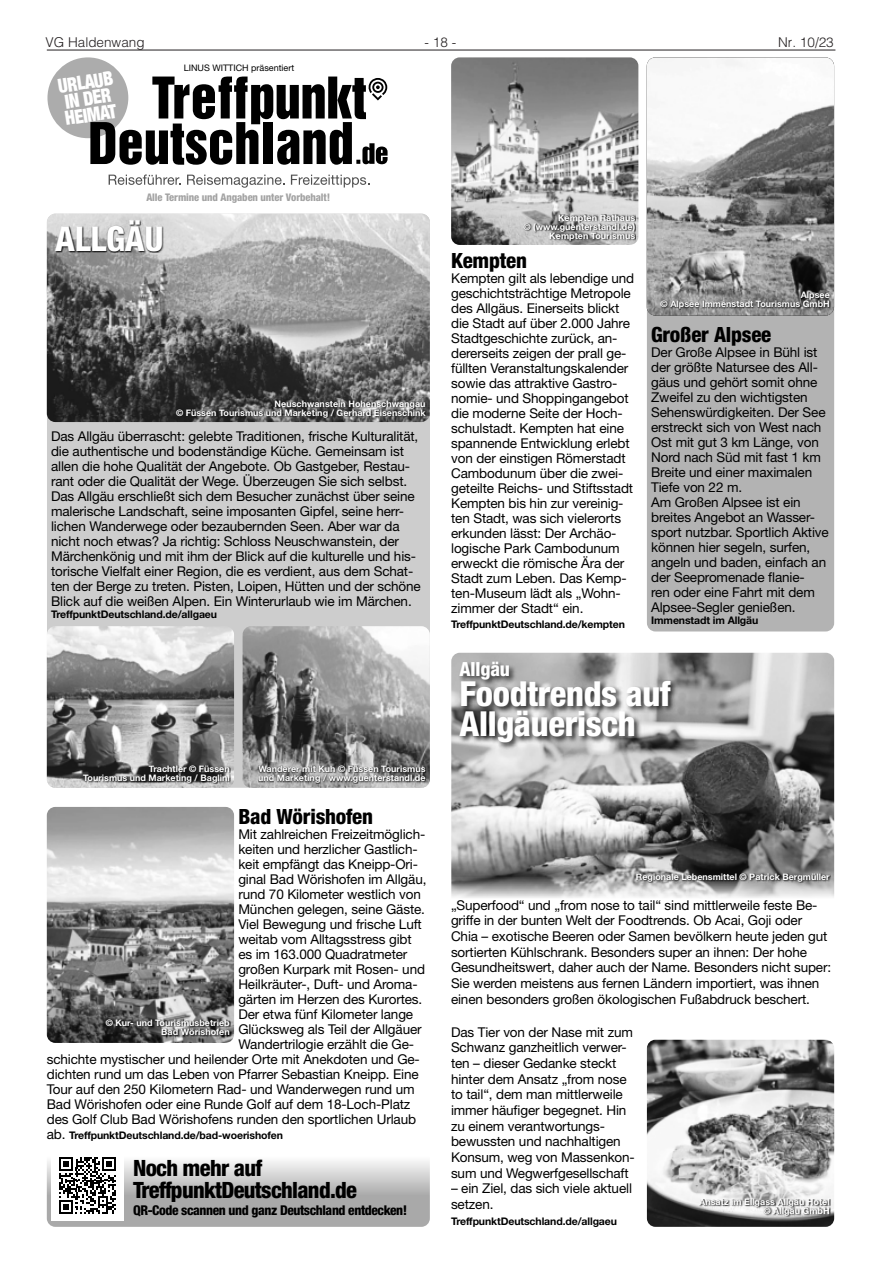
<style>
.page{position:relative;width:881px;height:1263px;background:#fff}
.page>*{position:absolute;margin:0;border:0;box-sizing:border-box;transform-origin:0 0}
.t1{font:800 condensed 34.5px/30px "Helvetica Neue LT";letter-spacing:-.01em;color:#fff}
.t2{font:800 condensed 22.5px/22.5px "Helvetica Neue LT";letter-spacing:-.03em;color:#000}
.t3{font:800 condensed 21px "Helvetica Neue LT";letter-spacing:-.01em;color:#000}
.t4{font:900 condensed 19.5px/16.5px "Helvetica Neue";color:#fff;scale:.9 1}
.t5{font:800 condensed 19.5px "Helvetica Neue LT";letter-spacing:-.01em;color:#fff}
.t6{font:13.5px/15px "Helvetica Neue LT";letter-spacing:-.01em;color:#000}
.t7{font:800 condensed 13.5px "Helvetica Neue LT";letter-spacing:-.03em;color:#000}
.t8{font:300 13.5px "Helvetica LT";color:#231f20}
.t9{font:700 10.5px "Helvetica Neue LT";letter-spacing:-.01em;color:#000}
.t10{font:800 condensed 10.5px "Helvetica Neue LT";letter-spacing:-.01em;color:#a3a3a3}
.t11{font:700 9px/9px "Helvetica Neue LT";color:#fff;text-align:right}
.t12{font:9px "Helvetica Neue LT";color:#000}
.s1{font-weight:400;font-size:13.5px}
</style>
<div class="page">
<hr style="left:47px;top:50px;width:788px;height:1px;background:#231f20">
<div style="left:47px;top:57px;width:81px;height:81px;background:#acacac;border-radius:50%"></div>
<svg style="left:109px;top:174px;width:72px;height:11px"></svg>
<svg style="left:187px;top:175px;width:97px;height:13px"></svg>
<svg style="left:291px;top:175px;width:78px;height:12px"></svg>
<svg style="left:90px;top:77px;width:297px;height:88px"></svg>
<svg style="left:47px;top:1144px;width:382px;height:83px"></svg>
<div style="left:51px;top:1148px;width:72px;height:72px;background:#fff"></div>
<svg style="left:59px;top:1157px;width:56px;height:57px"></svg>
<div style="left:47px;top:214px;width:382px;height:574px;background:#cdcdcd;border-radius:9px"></div>
<img style="left:47px;top:214px;width:382px;height:208px">
<img style="left:47px;top:626px;width:187px;height:162px">
<img style="left:242px;top:626px;width:187px;height:162px">
<svg style="left:258px;top:765px;width:168px;height:19px;background:#6a6a6a"></svg>
<svg style="left:83px;top:765px;width:147px;height:19px;background:#414141"></svg>
<svg style="left:176px;top:400px;width:250px;height:18px;background:#434343"></svg>
<svg style="left:56px;top:220px;width:107px;height:33px"></svg>
<img style="left:451px;top:653px;width:382px;height:215px">
<div style="left:458px;top:660px;width:219px;height:90px;background:#000;opacity:.75"></div>
<svg style="left:451px;top:868px;width:382px;height:30px;background:#a5a5a5"></svg>
<svg style="left:636px;top:873px;width:194px;height:9px;background:#535353"></svg>
<img style="left:646px;top:1040px;width:187px;height:187px">
<svg style="left:699px;top:1199px;width:131px;height:18px;background:#9d9d9d"></svg>
<img style="left:47px;top:807px;width:187px;height:236px">
<svg style="left:106px;top:1020px;width:125px;height:17px;background:#474747"></svg>
<img style="left:451px;top:57px;width:187px;height:188px">
<svg style="left:523px;top:214px;width:113px;height:27px;background:#868686"></svg>
<div style="left:646px;top:57px;width:187px;height:574px;background:#b3b3b3;border-radius:9px"></div>
<img style="left:646px;top:57px;width:187px;height:258px">
<svg style="left:660px;top:292px;width:170px;height:18px;background:#6d6d6d"></svg>
<p class="t8" style="left:45px;top:34px;width:101px">VG Haldenwang</p>
<p class="t8" style="left:424px;top:34px;width:33px">- 18 -</p>
<p class="t8" style="left:777px;top:34px;width:57px">Nr. 10/23</p>
<p class="t12" style="left:184px;top:62px;width:112px">LINUS WITTICH präsentiert</p>
<h3 class="t4" style="left:57px;top:77px;width:63px;rotate:-9deg">URLAUB<br>IN DER<br>HEIMAT</h3>
<p class="t10" style="left:146px;top:191px;width:185px">Alle Termine und Angaben unter Vorbehalt!</p>
<h1 class="t1" style="left:55px;top:223px;width:110px">ALLGÄU</h1>
<p class="t11" style="left:176px;top:399px;width:251px">Neuschwanstein Hohenschwangau<br>© Füssen Tourismus und Marketing / Gerhard Eisenschink</p>
<p class="t6" style="left:51px;top:428px;width:371px">Das Allgäu überrascht: gelebte Traditionen, frische Kulturalität, die authentische und bodenständige Küche. Gemeinsam ist allen die hohe Qualität der Angebote. Ob Gastgeber, Restau&shy;rant oder die Qualität der Wege. Überzeugen Sie sich selbst.<br>Das Allgäu erschließt sich dem Besucher zunächst über seine malerische Landschaft, seine imposanten Gipfel, seine herr&shy;lichen Wanderwege oder bezaubernden Seen. Aber war da nicht noch etwas? Ja richtig: Schloss Neuschwanstein, der Märchenkönig und mit ihm der Blick auf die kulturelle und his&shy;torische Vielfalt einer Region, die es verdient, aus dem Schat&shy;ten der Berge zu treten. Pisten, Loipen, Hütten und der schöne Blick auf die weißen Alpen. Ein Winterurlaub wie im Märchen.</p>
<p class="t9" style="left:51px;top:608px;width:167px">TreffpunktDeutschland.de/allgaeu</p>
<p class="t11" style="left:83px;top:764px;width:148px">Trachtler © Füssen<br>Tourismus und Marketing / Baglini</p>
<p class="t11" style="left:258px;top:764px;width:169px;text-align:left">Wanderer mit Kuh © Füssen Tourismus und Marketing / www.guenterstandl.de</p>
<h3 class="t3" style="left:238px;top:803px;width:136px">Bad Wörishofen</h3>
<p class="t6" style="left:238px;top:826px;width:188px">Mit zahlreichen Freizeitmöglich-</p>
<p class="t6" style="left:238px;top:841px;width:181px">keiten und herzlicher Gastlich-</p>
<p class="t6" style="left:238px;top:856px;width:181px">keit empfängt das Kneipp-Ori-</p>
<p class="t6" style="left:238px;top:871px;width:189px">ginal Bad Wörishofen im Allgäu,</p>
<p class="t6" style="left:238px;top:886px;width:184px">rund 70 Kilometer westlich von</p>
<p class="t6" style="left:238px;top:901px;width:188px">München gelegen, seine Gäste.</p>
<p class="t6" style="left:238px;top:916px;width:185px">Viel Bewegung und frische Luft</p>
<p class="t6" style="left:238px;top:931px;width:175px">weitab vom Alltagsstress gibt</p>
<p class="t6" style="left:238px;top:946px;width:170px">es im 163.000 Quadratmeter</p>
<p class="t6" style="left:238px;top:961px;width:188px">großen Kurpark mit Rosen- und</p>
<p class="t6" style="left:238px;top:976px;width:181px">Heilkräuter-, Duft- und Aroma-</p>
<p class="t6" style="left:238px;top:991px;width:185px">gärten im Herzen des Kurortes.</p>
<p class="t6" style="left:238px;top:1006px;width:176px">Der etwa fünf Kilometer lange</p>
<p class="t6" style="left:238px;top:1021px;width:185px">Glücksweg als Teil der Allgäuer</p>
<p class="t6" style="left:238px;top:1036px;width:177px">Wandertrilogie erzählt die Ge-</p>
<p class="t6" style="left:47px;top:1051px;width:374px">schichte mystischer und heilender Orte mit Anekdoten und Ge-</p>
<p class="t6" style="left:47px;top:1066px;width:373px">dichten rund um das Leben von Pfarrer Sebastian Kneipp. Eine</p>
<p class="t6" style="left:47px;top:1081px;width:369px">Tour auf den 250 Kilometern Rad- und Wanderwegen rund um</p>
<p class="t6" style="left:47px;top:1096px;width:365px">Bad Wörishofen oder eine Runde Golf auf dem 18-Loch-Platz</p>
<p class="t6" style="left:47px;top:1111px;width:370px">des Golf Club Bad Wörishofens runden den sportlichen Urlaub</p>
<p class="t9" style="left:47px;top:1129px;width:238px"><span class="s1">ab.</span> TreffpunktDeutschland.de/bad-woerishofen</p>
<p class="t11" style="left:106px;top:1018px;width:126px">© Kur- und Tourismusbetrieb<br>Bad Wörishofen</p>
<h2 class="t2" style="left:133px;top:1156px;width:225px">Noch mehr auf<br>TreffpunktDeutschland.de</h2>
<p class="t7" style="left:133px;top:1202px;width:276px">QR-Code scannen und ganz Deutschland entdecken!</p>
<p class="t11" style="left:523px;top:213px;width:113px">Kempten Rathaus<br>© (www.guenterstandl.de)<br>Kempten Tourismus</p>
<h3 class="t3" style="left:451px;top:248px;width:77px">Kempten</h3>
<p class="t6" style="left:451px;top:271px;width:184px">Kempten gilt als lebendige und geschichtsträchtige Metropole des Allgäus. Einerseits blickt die Stadt auf über 2.000 Jahre<br>Stadtgeschichte zurück, an&shy;dererseits zeigen der prall ge&shy;füllten Veranstaltungskalender sowie das attraktive Gastro&shy;nomie- und Shoppingangebot die moderne Seite der Hoch&shy;schulstadt. Kempten hat eine spannende Entwicklung erlebt von der einstigen Römerstadt<br>Cambodunum über die zwei&shy;geteilte Reichs- und Stiftsstadt<br>Kempten bis hin zur vereinig&shy;ten Stadt, was sich vielerorts erkunden lässt: Der Archäo&shy;logische Park Cambodunum erweckt die römische Ära der<br>Stadt zum Leben. Das Kemp&shy;ten-Museum lädt als „Wohn&shy;zimmer der Stadt“ ein.</p>
<p class="t9" style="left:451px;top:618px;width:175px">TreffpunktDeutschland.de/kempten</p>
<p class="t11" style="left:660px;top:290px;width:171px">Alpsee<br>© Alpsee Immenstadt Tourismus GmbH</p>
<h3 class="t3" style="left:651px;top:322px;width:122px">Großer Alpsee</h3>
<p class="t6" style="left:651px;top:345px;width:179px">Der Große Alpsee in Bühl ist der größte Natursee des All&shy;gäus und gehört somit ohne<br>Zweifel zu den wichtigsten<br>Sehenswürdigkeiten. Der See erstreckt sich von West nach<br>Ost mit gut 3 km Länge, von<br>Nord nach Süd mit fast 1 km<br>Breite und einer maximalen<br>Tiefe von 22 m.<br>Am Großen Alpsee ist ein breites Angebot an Wasser&shy;sport nutzbar. Sportlich Aktive können hier segeln, surfen, angeln und baden, einfach an der Seepromenade flanie-<br>ren oder eine Fahrt mit dem<br>Alpsee-Segler genießen.</p>
<p class="t9" style="left:651px;top:614px;width:109px">Immenstadt im Allgäu</p>
<h3 class="t5" style="left:459px;top:657px;width:52px">Allgäu</h3>
<h1 class="t1" style="left:459px;top:678px;width:212px">Foodtrends auf<br>Allgäuerisch</h1>
<p class="t11" style="left:635px;top:872px;width:195px">Regionale Lebensmittel © Patrick Bergmüller</p>
<p class="t6" style="left:451px;top:897px;width:381px;line-height:15.8px">„Superfood“ und „from nose to tail“ sind mittlerweile feste Be&shy;griffe in der bunten Welt der Foodtrends. Ob Acai, Goji oder Chia – exotische Beeren oder Samen bevölkern heute jeden gut sortierten Kühlschrank. Besonders super an ihnen: Der hohe Gesundheitswert, daher auch der Name. Besonders nicht super:<br>Sie werden meistens aus fernen Ländern importiert, was ihnen einen besonders großen ökologischen Fußabdruck beschert.</p>
<p class="t6" style="left:451px;top:1024px;width:185px;line-height:15.8px">Das Tier von der Nase mit zum<br>Schwanz ganzheitlich verwer&shy;ten – dieser Gedanke steckt hinter dem Ansatz „from nose to tail“, dem man mittlerweile immer häufiger begegnet. Hin zu einem verantwortungs&shy;bewussten und nachhaltigen<br>Konsum, weg von Massenkon&shy;sum und Wegwerfgesellschaft</p>
<p class="t6" style="left:451px;top:1180px;width:182px;line-height:15.8px">– ein Ziel, das sich viele aktuell setzen.</p>
<p class="t9" style="left:451px;top:1214px;width:167px">TreffpunktDeutschland.de/allgaeu</p>
<p class="t11" style="left:699px;top:1197px;width:132px">Ansatz im Ellgass Allgäu Hotel © Allgäu GmbH</p>
</div>
